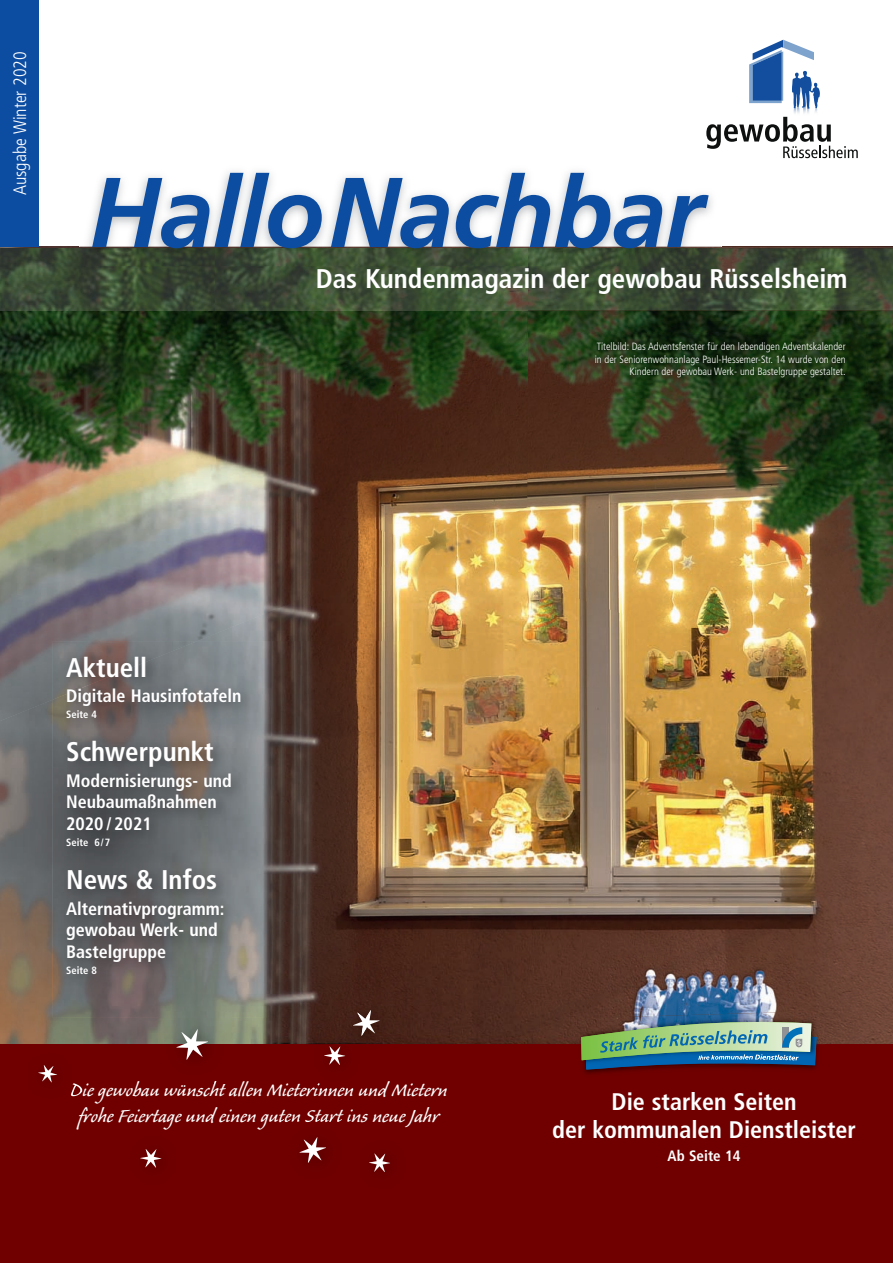
<style>
.page{position:relative;width:893px;height:1263px;background:#fff}
.page>*{position:absolute;margin:0;border:0;box-sizing:border-box;transform-origin:0 0}
.t1{font:700 condensed 27px "Frutiger";color:#fff}
.t2{font:24px/25.8px "Caliban Std";color:#fff;text-align:center}
.t3{font:700 condensed 24px/28.8px "Frutiger";color:#fff;text-align:center}
.t4{font:700 condensed 18px/21.6px "Frutiger";color:#fff}
.t5{font:300 condensed 18px "Frutiger";color:#fff}
.t6{font:700 condensed 15px "Frutiger";color:#fff}
.t7{font:300 condensed 10.5px/12.6px "Frutiger";color:#fff;text-align:right}
.t8{font:700 condensed 10.5px "Frutiger";color:#fff}
</style>
<div class="page">
<img style="left:334px;top:596px;width:559px;height:448px">
<img style="left:429px;top:310px;width:464px;height:318px">
<img style="left:0;top:310px;width:429px;height:286px">
<img style="left:216px;top:310px;width:311px;height:237px">
<img style="left:309px;top:596px;width:25px;height:45px">
<img style="left:0;top:721px;width:335px;height:323px">
<img style="left:0;top:473px;width:309px;height:248px">
<div style="left:0;top:1044px;width:893px;height:219px;background:#700000"></div>
<img style="left:608px;top:955px;width:187px;height:62px">
<img style="left:620px;top:961px;width:169px;height:51px">
<img style="left:817px;top:1028px;width:8px;height:16px">
<img style="left:789px;top:1011px;width:33px;height:18px">
<img style="left:574px;top:1017px;width:34px;height:27px">
<img style="left:608px;top:1017px;width:12px;height:1px">
<img style="left:620px;top:1012px;width:169px;height:6px">
<img style="left:577px;top:1032px;width:4px;height:12px">
<img style="left:581px;top:1018px;width:236px;height:52px">
<img style="left:71px;top:1083px;width:10px;height:14px">
<svg style="left:38px;top:1065px;width:19px;height:17px"></svg>
<img style="left:335px;top:1018px;width:69px;height:26px">
<img style="left:281px;top:1119px;width:69px;height:4px">
<svg style="left:299px;top:1137px;width:27px;height:26px"></svg>
<svg style="left:140px;top:1149px;width:21px;height:19px"></svg>
<img style="left:158px;top:1018px;width:74px;height:65px">
<svg style="left:176px;top:1029px;width:32px;height:31px"></svg>
<img style="left:330px;top:1028px;width:39px;height:16px">
<img style="left:306px;top:1028px;width:24px;height:16px">
<img style="left:306px;top:1044px;width:62px;height:45px">
<svg style="left:324px;top:1046px;width:21px;height:19px"></svg>
<svg style="left:369px;top:1153px;width:21px;height:19px"></svg>
<svg style="left:706px;top:40px;width:152px;height:118px"></svg>
<img style="left:721px;top:247px;width:172px;height:1px">
<img style="left:0;top:247px;width:79px;height:63px">
<img style="left:527px;top:248px;width:366px;height:62px">
<img style="left:79px;top:265px;width:448px;height:45px">
<img style="left:79px;top:171px;width:642px;height:94px">
<svg style="left:92px;top:173px;width:617px;height:75px"></svg>
<div style="left:0;top:0;width:38px;height:247px;background:#0d4da1"></div>
<img style="left:375px;top:641px;width:38px;height:377px">
<img style="left:53px;top:641px;width:322px;height:377px">
<img style="left:53px;top:641px;width:144px;height:59px">
<img style="left:346px;top:992px;width:58px;height:26px">
<img style="left:335px;top:992px;width:11px;height:26px">
<svg style="left:353px;top:1010px;width:27px;height:26px"></svg>
<img style="left:526px;top:333px;width:342px;height:64px">
<h3 class="t5" style="left:13px;top:195px;width:145px;rotate:-90deg">Ausgabe Winter 2020</h3>
<h1 class="t1" style="left:316px;top:268px;width:533px">Das Kundenmagazin der gewobau Rüsselsheim</h1>
<p class="t7" style="left:595px;top:341px;width:252px">Titelbild: Das Adventsfenster für den lebendigen Adventskalender in der Seniorenwohnanlage Paul-Hessemer-Str. 14 wurde von den<br>Kindern der gewobau Werk- und Bastelgruppe gestaltet.</p>
<h1 class="t1" style="left:66px;top:656px;width:83px">Aktuell</h1>
<h3 class="t4" style="left:66px;top:686px;width:177px">Digitale Hausinfotafeln</h3>
<p class="t8" style="left:66px;top:710px;width:32px">Seite 4</p>
<h1 class="t1" style="left:66px;top:741px;width:149px">Schwerpunkt</h1>
<h3 class="t4" style="left:66px;top:771px;width:167px">Modernisierungs- und<br>Neubaumaßnahmen<br>2020 / 2021</h3>
<p class="t8" style="left:66px;top:838px;width:46px">Seite 6/7</p>
<h1 class="t1" style="left:66px;top:869px;width:152px">News &amp; Infos</h1>
<h3 class="t4" style="left:66px;top:899px;width:160px">Alternativprogramm: gewobau Werk- und<br>Bastelgruppe</h3>
<p class="t8" style="left:66px;top:966px;width:32px">Seite 8</p>
<h2 class="t2" style="left:70px;top:1079px;width:379px">Die gewobau wünscht allen Mieterinnen und Mietern frohe Feiertage und einen guten Start ins neue Jahr</h2>
<h2 class="t3" style="left:552px;top:1089px;width:305px">Die starken Seiten<br>der kommunalen Dienstleister</h2>
<h3 class="t6" style="left:668px;top:1149px;width:75px">Ab Seite 14</h3>
</div>
